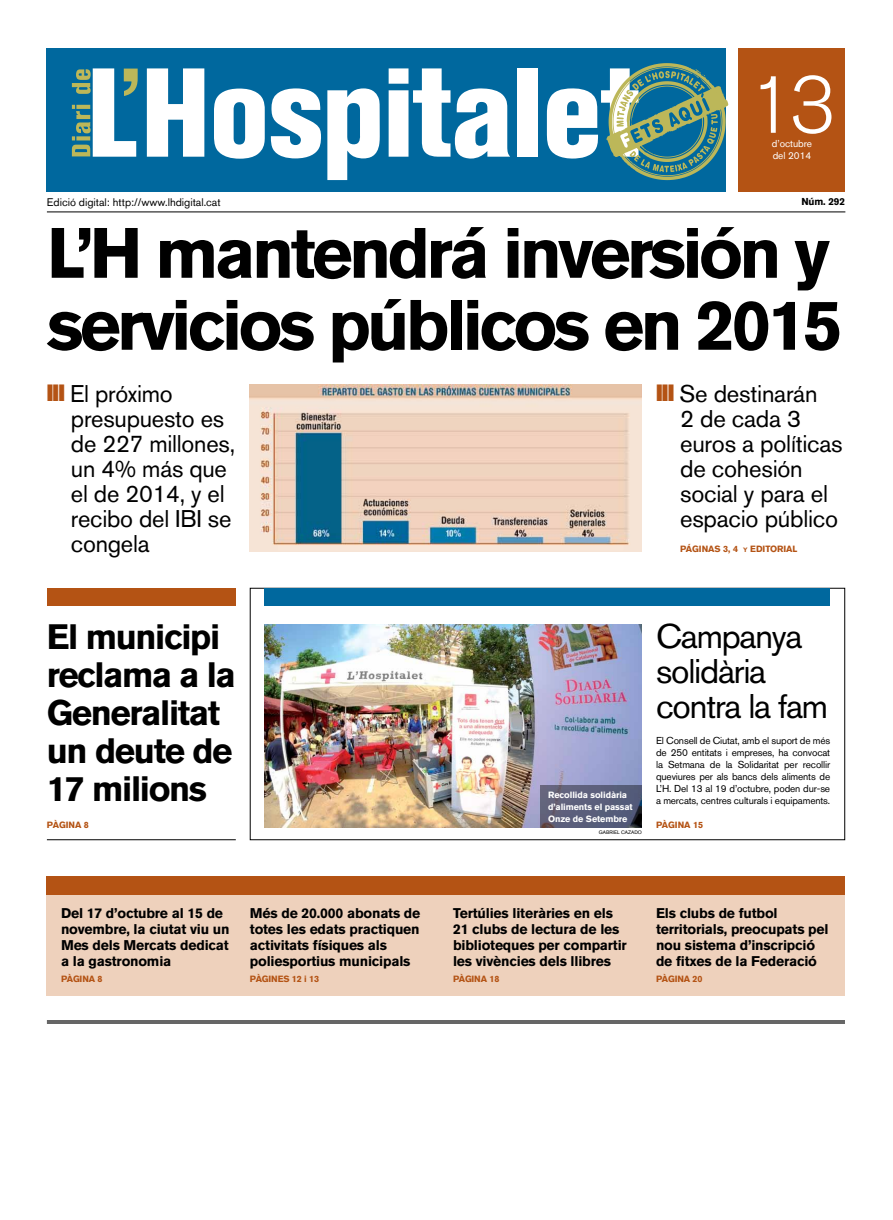
<style>
.page{position:relative;width:893px;height:1220px;background:#fff}
.page>*{position:absolute;margin:0;border:0;box-sizing:border-box;transform-origin:0 0}
.t1{font:300 80px "Akzidenz Grotesk BQ";color:#fff}
.t2{font:700 70.5px/72px "Akzidenz Grotesk BQ";letter-spacing:-.055em;color:#000}
.t3{font:700 35px/38px "Akzidenz Grotesk BQ";letter-spacing:-.04em;color:#000}
.t4{font:34px/35px "Akzidenz Grotesk BQ";letter-spacing:-.035em;color:#000}
.t5{font:24px/25px "Akzidenz Grotesk BQ";letter-spacing:-.01em;color:#000}
.t6{font:700 14px/16px "Akzidenz Grotesk BQ";letter-spacing:-.015em;color:#000}
.t7{font:11px "Akzidenz Grotesk BQ";color:#000}
.t8{font:10px/12px "Akzidenz Grotesk BQ";letter-spacing:-.015em;color:#000;text-align:justify}
.t9{font:10px/12px "Akzidenz Grotesk BQ";letter-spacing:-.005em;color:#fff}
.t10{font:700 10px "Akzidenz Grotesk BQ";letter-spacing:-.015em;color:#000}
.t11{font:700 9px "Akzidenz Grotesk BQ";letter-spacing:-.005em;color:#b45314}
.t12{font:700 9px/12px "Akzidenz Grotesk BQ";letter-spacing:-.01em;color:#fff}
.t13{font:5px "Akzidenz Grotesk BQ";color:#000}
.s1{font-size:6.3px}
</style>
<div class="page">
<div style="left:47px;top:876px;width:798px;height:120px;background:#eed1bc"></div>
<hr style="left:47px;top:212px;width:798px;height:1px;background:#000">
<div style="left:738px;top:48px;width:107px;height:144px;background:#b45314"></div>
<hr style="left:47px;top:1020px;width:798px;height:4px;background:#666">
<div style="left:265px;top:588px;width:565px;height:18px;background:#00689e"></div>
<div style="left:47px;top:876px;width:798px;height:19px;background:#b45314"></div>
<div style="left:47px;top:48px;width:679px;height:144px;background:#00689e"></div>
<svg style="left:147px;top:68px;width:57px;height:89px"></svg>
<svg style="left:214px;top:89px;width:51px;height:70px"></svg>
<svg style="left:271px;top:88px;width:50px;height:70px"></svg>
<svg style="left:327px;top:88px;width:53px;height:92px"></svg>
<svg style="left:389px;top:68px;width:121px;height:91px"></svg>
<div style="left:518px;top:68px;width:20px;height:89px;background:#fff"></div>
<svg style="left:72px;top:68px;width:66px;height:89px"></svg>
<svg style="left:547px;top:63px;width:181px;height:117px"></svg>
<img style="left:265px;top:624px;width:377px;height:204px">
<svg style="left:540px;top:785px;width:102px;height:43px;background:#575b75"></svg>
<img style="left:250px;top:384px;width:392px;height:168px">
<div style="left:47px;top:588px;width:189px;height:18px;background:#b45314"></div>
<hr style="left:47px;top:840px;width:189px;height:1px;background:#000">
<h1 class="t1" style="left:748px;top:60px;width:90px">13</h1>
<p class="t9" style="left:772px;top:137px;width:42px">d’octubre del 2014</p>
<p class="t7" style="left:47px;top:195px;width:175px">Edició digital: http://www.lhdigital.cat</p>
<p class="t10" style="left:801px;top:196px;width:45px">Núm. 292</p>
<h2 class="t2" style="left:47px;top:217px;width:797px">L’H mantendrá inversión y servicios públicos en 2015</h2>
<h3 class="t5" style="left:70px;top:381px;width:167px">El próximo presupuesto es de 227 millones, un 4% más que el de 2014, y el recibo del IBI se congela</h3>
<h3 class="t3" style="left:47px;top:618px;width:190px">El municipi reclama a la<br>Generalitat un deute de<br>17 milions</h3>
<p class="t11" style="left:47px;top:820px;width:44px">pÀgiNa 8</p>
<p class="t6" style="left:61px;top:905px;width:170px">Del 17 d’octubre al 15 de novembre, la ciutat viu un<br>Mes dels Mercats dedicat a la gastronomia</p>
<p class="t11" style="left:61px;top:974px;width:43px">PÀGI NA 8</p>
<p class="t6" style="left:250px;top:905px;width:172px">Més de 20.000 abonats de totes les edats practiquen activitats físiques als poliesportius municipals</p>
<p class="t11" style="left:250px;top:974px;width:71px">PÀGINES 12 i 13</p>
<h3 class="t5" style="left:679px;top:381px;width:165px">Se destinarán<br>2 de cada 3 euros a políticas de cohesión social y para el espacio público</h3>
<p class="t11" style="left:680px;top:544px;width:117px">pÁgiNaS 3, 4 <span class="s1">y</span> editorial</p>
<p class="t12" style="left:548px;top:789px;width:86px">Recollida solidària d’aliments el passat<br>Onze de Setembre</p>
<p class="t13" style="left:599px;top:829px;width:45px">gabriel cazado</p>
<h3 class="t4" style="left:656px;top:618px;width:174px">Campanya solidària contra la fam</h3>
<p class="t8" style="left:656px;top:734px;width:176px">El Consell de Ciutat, amb el suport de més de 250 entitats i empreses, ha convocat la Setmana de la Solidaritat per recollir queviures per als bancs dels aliments de L’H. Del 13 al 19 d’octubre, poden dur-se a mercats, centres culturals i equipaments.</p>
<p class="t11" style="left:656px;top:820px;width:49px">pÀgiNa 15</p>
<p class="t6" style="left:453px;top:905px;width:175px">Tertúlies literàries en els<br>21 clubs de lectura de les biblioteques per compartir les vivències dels llibres</p>
<p class="t11" style="left:453px;top:974px;width:48px">PÀGI NA 18</p>
<p class="t6" style="left:656px;top:905px;width:174px">Els clubs de futbol territorials, preocupats pel nou sistema d’inscripció de fitxes de la Federació</p>
<p class="t11" style="left:656px;top:974px;width:48px">PÀGI NA 20</p>
</div>
